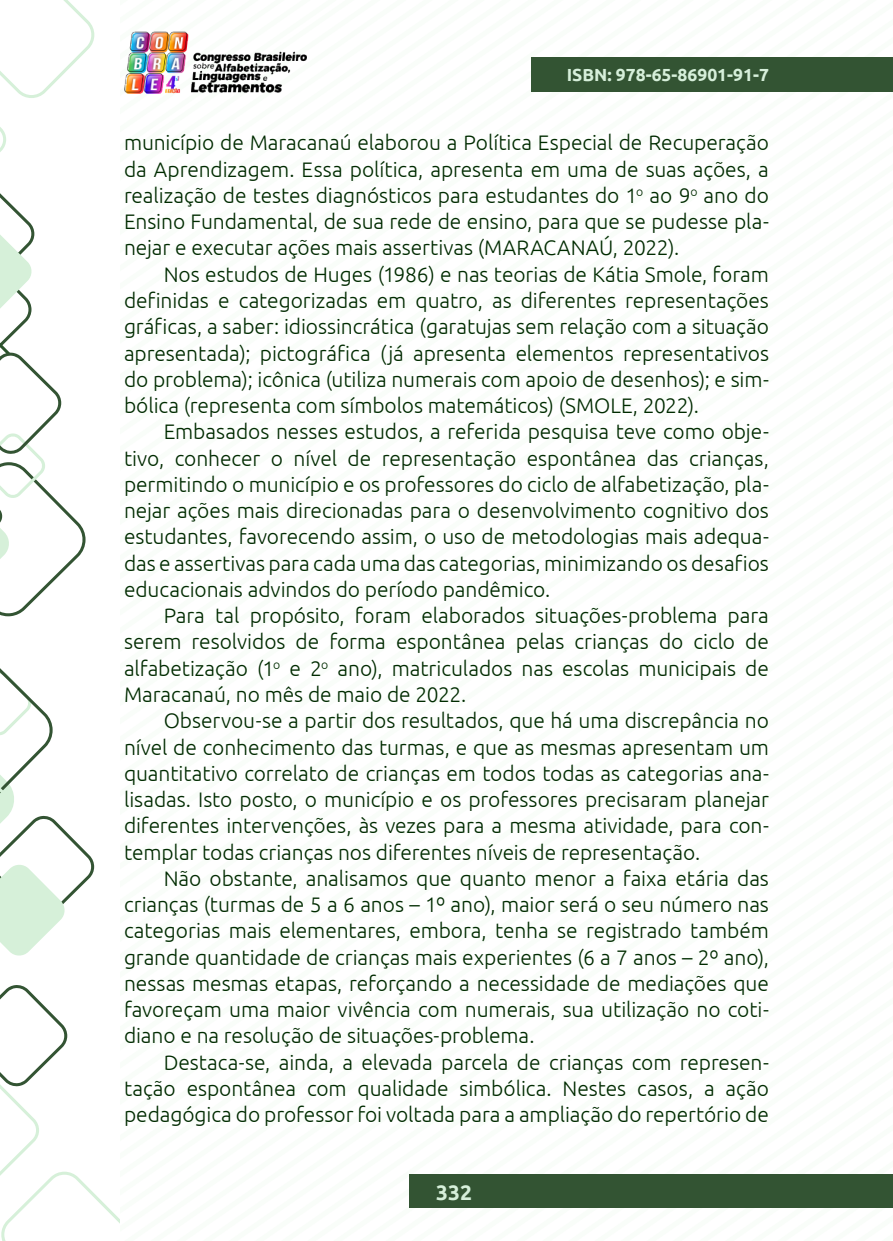
<style>
.page{position:relative;width:893px;height:1241px;background:#fff}
.page>*{position:absolute;margin:0;border:0;box-sizing:border-box;transform-origin:0 0}
._8_CORPO{font:300 21px/26.2px "Ubuntu";letter-spacing:-.005em;color:#002b00;text-align:justify}
.t1{font:700 21px "Ubuntu";color:#d6efda}
.t2{font:700 17.5px "Ubuntu";color:#d6efda}
</style>
<div class="page">
<img style="left:124px;top:31px;width:182px;height:62px">
<div style="left:532px;top:57px;width:361px;height:35px;background:#335433"></div>
<div style="left:410px;top:1174px;width:483px;height:33px;background:#335433"></div>
<svg style="left:0;top:985px;width:119px;height:255px"></svg>
<svg style="left:0;top:0;width:94px;height:616px"></svg>
<svg style="left:0;top:668px;width:94px;height:288px"></svg>
<p class="t2" style="left:567px;top:64px;width:204px">ISBN: 978-65-86901-91-7</p>
<p class="_8_CORPO" style="left:124px;top:129px;width:646px">município de Maracanaú elaborou a Política Especial de Recuperação da Aprendizagem. Essa política, apresenta em uma de suas ações, a realização de testes diagnósticos para estudantes do 1<sup>o</sup> ao 9<sup>o</sup> ano do Ensino Fundamental, de sua rede de ensino, para que se pudesse pla&shy;nejar e executar ações mais assertivas (MARACANAÚ, 2022).</p>
<p class="_8_CORPO" style="left:124px;top:260px;width:646px;text-indent:40px">Nos estudos de Huges (1986) e nas teorias de Kátia Smole, foram definidas e categorizadas em quatro, as diferentes representações gráficas, a saber: idiossincrática (garatujas sem relação com a situação apresentada); pictográfica (já apresenta elementos representativos do problema); icônica (utiliza numerais com apoio de desenhos); e sim&shy;bólica (representa com símbolos matemáticos) (SMOLE, 2022).</p>
<p class="_8_CORPO" style="left:124px;top:418px;width:646px;text-indent:40px">Embasados nesses estudos, a referida pesquisa teve como obje&shy;tivo, conhecer o nível de representação espontânea das crianças, permitindo o município e os professores do ciclo de alfabetização, pla&shy;nejar ações mais direcionadas para o desenvolvimento cognitivo dos estudantes, favorecendo assim, o uso de metodologias mais adequa&shy;das e assertivas para cada uma das categorias, minimizando os desafios educacionais advindos do período pandêmico.</p>
<p class="_8_CORPO" style="left:124px;top:602px;width:646px;text-indent:40px">Para tal propósito, foram elaborados situações-problema para serem resolvidos de forma espontânea pelas crianças do ciclo de alfabetização (1<sup>o</sup> e 2<sup>o</sup> ano), matriculados nas escolas municipais de Maracanaú, no mês de maio de 2022.</p>
<p class="_8_CORPO" style="left:124px;top:707px;width:646px;text-indent:40px">Observou-se a partir dos resultados, que há uma discrepância no nível de conhecimento das turmas, e que as mesmas apresentam um quantitativo correlato de crianças em todos todas as categorias ana&shy;lisadas. Isto posto, o município e os professores precisaram planejar diferentes intervenções, às vezes para a mesma atividade, para con&shy;templar todas crianças nos diferentes níveis de representação.</p>
<p class="_8_CORPO" style="left:124px;top:864px;width:646px;text-indent:40px">Não obstante, analisamos que quanto menor a faixa etária das crianças (turmas de 5 a 6 anos – 1º ano), maior será o seu número nas categorias mais elementares, embora, tenha se registrado também grande quantidade de crianças mais experientes (6 a 7 anos – 2º ano), nessas mesmas etapas, reforçando a necessidade de mediações que favoreçam uma maior vivência com numerais, sua utilização no coti&shy;diano e na resolução de situações-problema.</p>
<p class="_8_CORPO" style="left:124px;top:1048px;width:646px;text-indent:40px">Destaca-se, ainda, a elevada parcela de crianças com represen&shy;tação espontânea com qualidade simbólica. Nestes casos, a ação pedagógica do professor foi voltada para a ampliação do repertório de</p>
<p class="t1" style="left:436px;top:1178px;width:37px">332</p>
</div>
